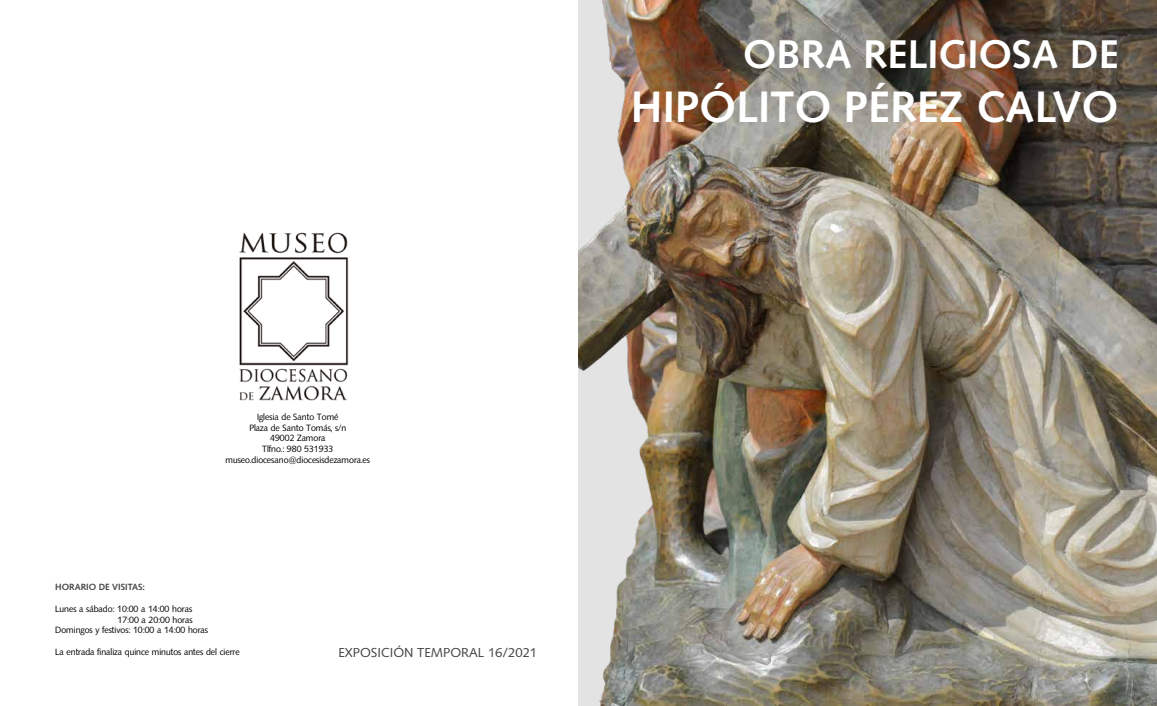
<style>
.page{position:relative;width:1157px;height:706px;background:#fff}
.page>*{position:absolute;margin:0;border:0;box-sizing:border-box;transform-origin:0 0}
.t1{font:700 44px "Syntax LT Std";color:#fff}
.t2{font:700 40px "Syntax LT Std";color:#fff}
.t3{font:13px "Syntax LT Std";color:#444242}
.t4{font:9px/10.8px "Syntax BQ";color:#000;text-align:center}
.t5{font:700 9px "Syntax LT Std";color:#444242}
</style>
<div class="page">
<img style="left:578px;top:0;width:579px;height:706px">
<img style="left:239px;top:232px;width:110px;height:169px">
<h2 class="t2" style="left:743px;top:31px;width:377px">OBRA RELIGIOSA DE</h2>
<h1 class="t1" style="left:631px;top:81px;width:489px">HIPÓLITO PÉREZ CALVO</h1>
<p class="t4" style="left:225px;top:411px;width:146px">Iglesia de Santo Tomé<br>Plaza de Santo Tomás, s/n<br>49002 Zamora<br>Tlfno.: 980 531933 museo.diocesano@diocesisdezamora.es</p>
<p class="t5" style="left:55px;top:582px;width:91px">HORARIO DE VISITAS:</p>
<p class="t4" style="left:55px;top:603px;width:138px">Lunes a sábado: 10:00 a 14:00 horas</p>
<p class="t4" style="left:117px;top:614px;width:77px">17:00 a 20:00 horas</p>
<p class="t4" style="left:55px;top:625px;width:154px">Domingos y festivos: 10:00 a 14:00 horas</p>
<p class="t4" style="left:55px;top:646px;width:186px">La entrada finaliza quince minutos antes del cierre</p>
<h3 class="t3" style="left:338px;top:644px;width:200px">EXPOSICIÓN TEMPORAL 16/2021</h3>
</div>
